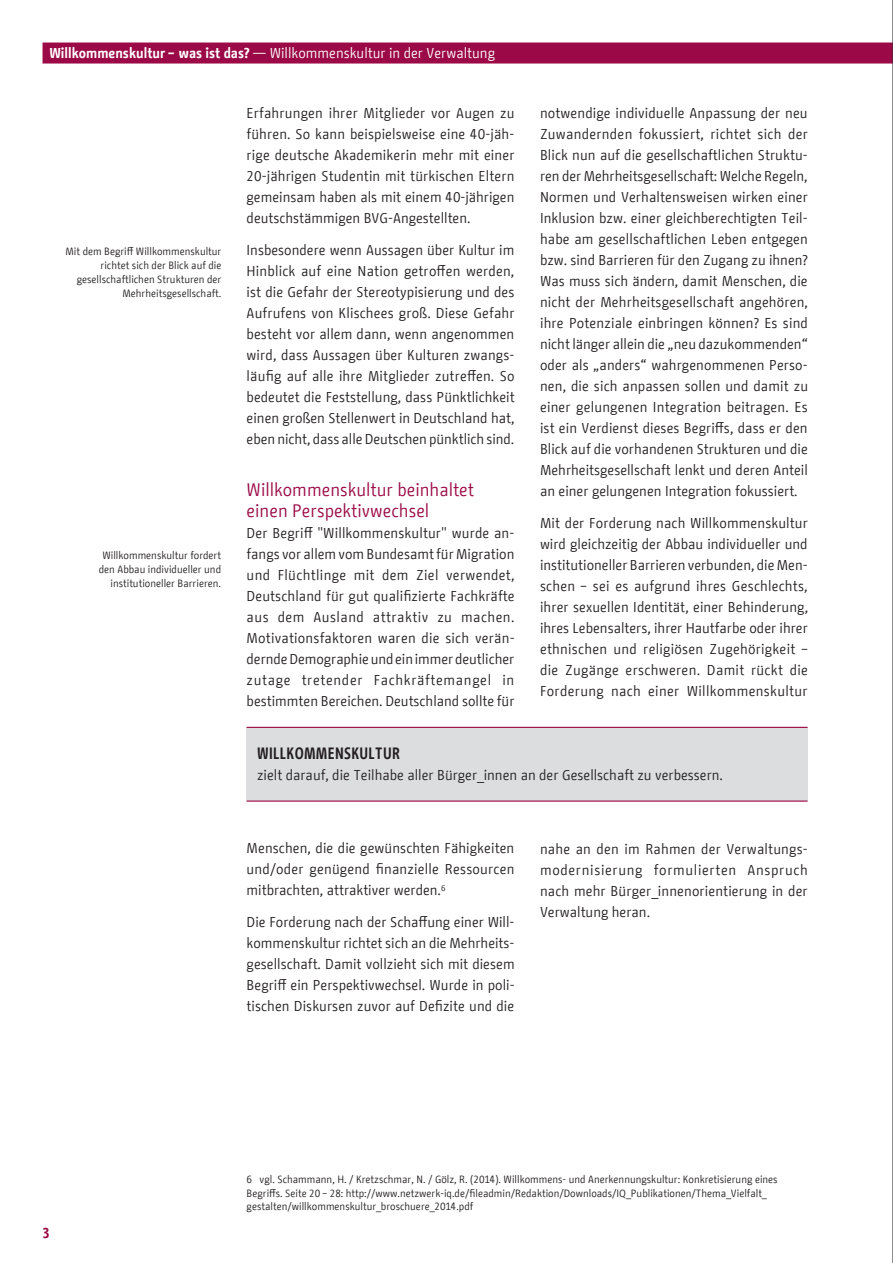
<style>
.page{position:relative;width:893px;height:1263px;background:#fff}
.page>*{position:absolute;margin:0;border:0;box-sizing:border-box;transform-origin:0 0}
.t1{font:18px/21px "BMF Change";color:#9b0946}
.t2{font:700 16.35px "BMF Change";letter-spacing:.02em;color:#231f20;scale:.87 1}
.t3{font:14.25px/21px "BMF Change";color:#231f20;text-align:justify}
.t4{font:14.25px "BMF Change";color:#fff}
.t5{font:700 14.25px "BMF Change";color:#9b0946}
.t6{font:10.5px/14px "BMF Change";color:#231f20;text-align:right}
.s1{font-weight:700}
</style>
<div class="page">
<div style="left:53px;top:43px;width:829px;height:21px;background:#9b0946"></div>
<hr style="left:892px;top:0;width:1px;height:1263px;background:#231f20">
<div style="left:247px;top:727px;width:561px;height:74px;background:#dcdddf"></div>
<hr style="left:247px;top:800px;width:560px;height:2px;background:#9b0946">
<hr style="left:247px;top:727px;width:560px;height:1px;background:#9b0946">
<p class="t4" style="left:49px;top:43px;width:447px"><span class="s1">Willkommenskultur – was ist das?</span> — Willkommenskultur in der Verwaltung</p>
<p class="t6" style="left:66px;top:244px;width:157px">Mit dem Begriff Willkommenskultur richtet sich der Blick auf die gesellschaftlichen Strukturen der<br>Mehrheitsgesellschaft.</p>
<p class="t6" style="left:99px;top:549px;width:124px">Willkommenskultur fordert den Abbau individueller und institutioneller Barrieren.</p>
<p class="t3" style="left:247px;top:103px;width:269px">Erfahrungen ihrer Mitglieder vor Augen zu führen. So kann beispielsweise eine 40-jäh&shy;rige deutsche Akademikerin mehr mit einer 20-jährigen Studentin mit türkischen Eltern gemeinsam haben als mit einem 40-jährigen deutschstämmigen BVG-Angestellten.</p>
<p class="t3" style="left:247px;top:239px;width:270px">Insbesondere wenn Aussagen über Kultur im Hinblick auf eine Nation getroffen werden, ist die Gefahr der Stereotypisierung und des Aufrufens von Klischees groß. Diese Gefahr besteht vor allem dann, wenn angenommen wird, dass Aussagen über Kulturen zwangs&shy;läufig auf alle ihre Mitglieder zutreffen. So bedeutet die Feststellung, dass Pünktlichkeit einen großen Stellenwert in Deutschland hat, eben nicht, dass alle Deutschen pünktlich sind.</p>
<h4 class="t1" style="left:247px;top:480px;width:229px">Willkommenskultur beinhaltet einen Perspektivwechsel</h4>
<p class="t3" style="left:247px;top:523px;width:270px">Der Begriff "Willkommenskultur" wurde an&shy;fangs vor allem vom Bundesamt für Migration und Flüchtlinge mit dem Ziel verwendet, Deutschland für gut qualifizierte Fachkräfte aus dem Ausland attraktiv zu machen.<br>Motivationsfaktoren waren die sich verän&shy;dernde Demographie und ein immer deutlicher zutage tretender Fachkräftemangel in bestimmten Bereichen. Deutschland sollte für</p>
<p class="t3" style="left:540px;top:103px;width:270px">notwendige individuelle Anpassung der neu Zuwandernden fokussiert, richtet sich der Blick nun auf die gesellschaftlichen Struktu&shy;ren der Mehrheitsgesellschaft: Welche Regeln, Normen und Verhaltensweisen wirken einer Inklusion bzw. einer gleichberechtigten Teil&shy;habe am gesellschaftlichen Leben entgegen bzw. sind Barrieren für den Zugang zu ihnen?<br>Was muss sich ändern, damit Menschen, die nicht der Mehrheitsgesellschaft angehören, ihre Potenziale einbringen können? Es sind nicht länger allein die „neu dazukommenden“ oder als „anders“ wahrgenommenen Perso&shy;nen, die sich anpassen sollen und damit zu einer gelungenen Integration beitragen. Es ist ein Verdienst dieses Begriffs, dass er den Blick auf die vorhandenen Strukturen und die Mehrheitsgesellschaft lenkt und deren Anteil an einer gelungenen Integration fokussiert.</p>
<p class="t3" style="left:540px;top:512px;width:270px">Mit der Forderung nach Willkommenskultur wird gleichzeitig der Abbau individueller und institutioneller Barrieren verbunden, die Men&shy;schen – sei es aufgrund ihres Geschlechts, ihrer sexuellen Identität, einer Behinderung, ihres Lebensalters, ihrer Hautfarbe oder ihrer ethnischen und religiösen Zugehörigkeit – die Zugänge erschweren. Damit rückt die Forderung nach einer Willkommenskultur</p>
<p class="t2" style="left:257px;top:741px;width:166px">WILLKOMMENSKULTUR</p>
<p class="t3" style="left:257px;top:764px;width:467px">zielt darauf, die Teilhabe aller Bürger_innen an der Gesellschaft zu verbessern.</p>
<p class="t3" style="left:247px;top:838px;width:269px">Menschen, die die gewünschten Fähigkeiten und/oder genügend finanzielle Ressourcen mitbrachten, attraktiver werden.<sup>6</sup></p>
<p class="t3" style="left:247px;top:911px;width:270px">Die Forderung nach der Schaffung einer Will&shy;kommenskultur richtet sich an die Mehrheits&shy;gesellschaft. Damit vollzieht sich mit diesem Begriff ein Perspektivwechsel. Wurde in poli&shy;tischen Diskursen zuvor auf Defizite und die</p>
<p class="t3" style="left:540px;top:838px;width:269px">nahe an den im Rahmen der Verwaltungs&shy;modernisierung formulierten Anspruch nach mehr Bürger_innenorientierung in der Verwaltung heran.</p>
<p class="t5" style="left:43px;top:1223px;width:9px">3</p>
<p class="t6" style="left:247px;top:1173px;width:533px;line-height:13.5px;text-align:left">6 vgl. Schammann, H. / Kretzschmar, N. / Gölz, R. (2014). Willkommens- und Anerkennungskultur: Konkretisierung eines<br>Begriffs. Seite 20 – 28: http://www.netzwerk-iq.de/fileadmin/Redaktion/Downloads/IQ_Publikationen/Thema_Vielfalt_ gestalten/willkommenskultur_broschuere_2014.pdf</p>
</div>
